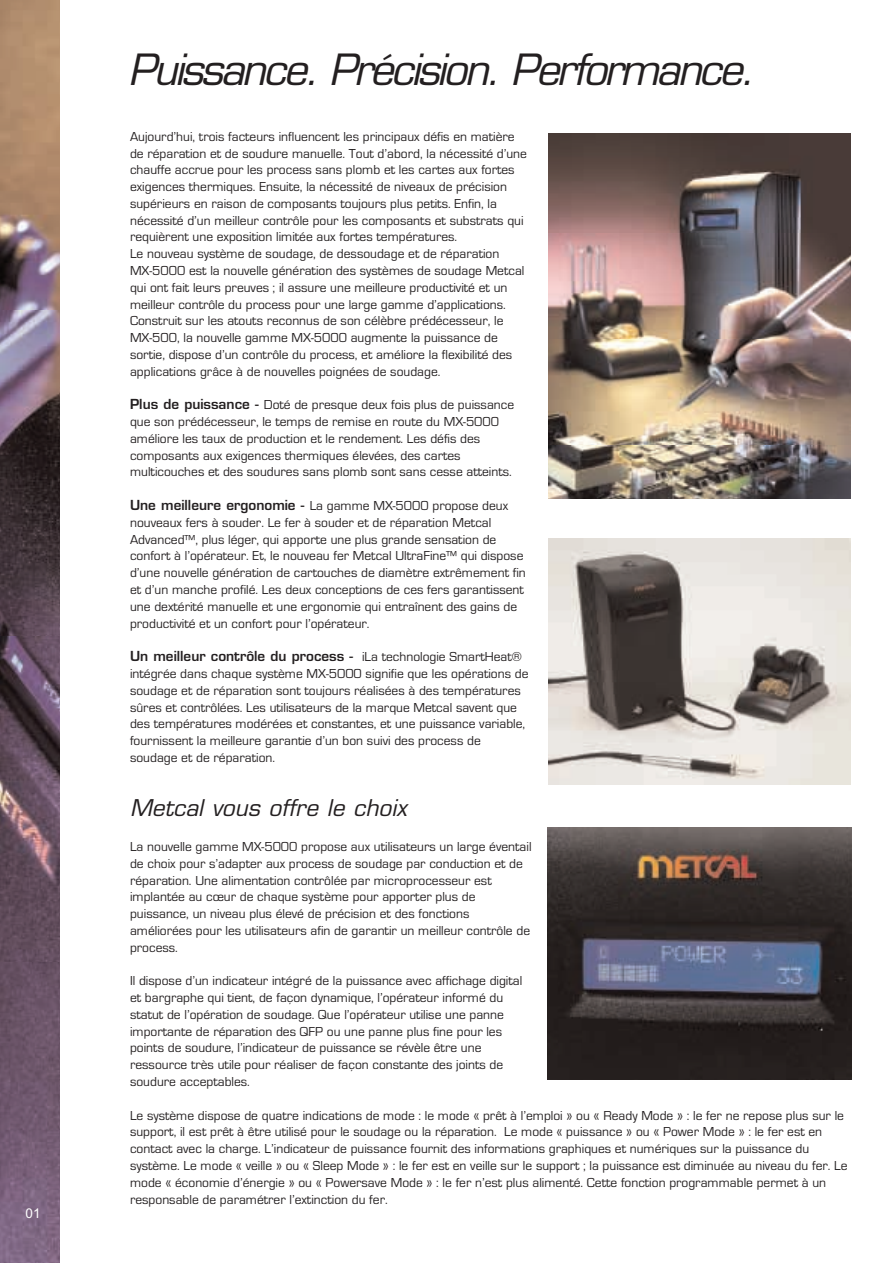
<style>
.page{position:relative;width:893px;height:1263px;background:#fff}
.page>*{position:absolute;margin:0;border:0;box-sizing:border-box;transform-origin:0 0}
.t1{font:italic 42px "Eurostile";letter-spacing:-.065em;color:#231f20}
.t2{font:italic 22.5px "Eurostile";letter-spacing:.005em;color:#231f20}
.t3{font:13.5px/16.8px "Eurostile";color:#231f20}
.t4{font:13.5px "Arial";color:#fff}
.s1{font-weight:600}
</style>
<div class="page">
<img style="left:0;top:0;width:59px;height:1263px">
<img style="left:549px;top:134px;width:301px;height:365px">
<img style="left:548px;top:827px;width:304px;height:252px">
<img style="left:549px;top:539px;width:301px;height:245px">
<p class="t4" style="left:26px;top:1205px;width:17px">01</p>
<h1 class="t1" style="left:128px;top:54px;width:627px">Puissance. Précision. Performance.</h1>
<p class="t3" style="left:130px;top:128px;width:398px">Aujourd’hui, trois facteurs influencent les principaux défis en matière de réparation et de soudure manuelle. Tout d’abord, la nécessité d’une chauffe accrue pour les process sans plomb et les cartes aux fortes exigences thermiques. Ensuite, la nécessité de niveaux de précision supérieurs en raison de composants toujours plus petits. Enfin, la nécessité d’un meilleur contrôle pour les composants et substrats qui requièrent une exposition limitée aux fortes températures.<br>Le nouveau système de soudage, de dessoudage et de réparation MX-5000 est la nouvelle génération des systèmes de soudage Metcal qui ont fait leurs preuves ; il assure une meilleure productivité et un meilleur contrôle du process pour une large gamme d’applications.<br>Construit sur les atouts reconnus de son célèbre prédécesseur, le MX-500, la nouvelle gamme MX-5000 augmente la puissance de sortie, dispose d’un contrôle du process, et améliore la flexibilité des applications grâce à de nouvelles poignées de soudage.</p>
<p class="t3" style="left:130px;top:396px;width:386px"><span class="s1">Plus de puissance -</span> Doté de presque deux fois plus de puissance que son prédécesseur, le temps de remise en route du MX-5000 améliore les taux de production et le rendement. Les défis des composants aux exigences thermiques élevées, des cartes multicouches et des soudures sans plomb sont sans cesse atteints.</p>
<p class="t3" style="left:130px;top:497px;width:397px"><span class="s1">Une meilleure ergonomie -</span> La gamme MX-5000 propose deux nouveaux fers à souder. Le fer à souder et de réparation Metcal Advanced™, plus léger, qui apporte une plus grande sensation de confort à l’opérateur. Et, le nouveau fer Metcal UltraFine™ qui dispose d’une nouvelle génération de cartouches de diamètre extrêmement fin et d’un manche profilé. Les deux conceptions de ces fers garantissent une dextérité manuelle et une ergonomie qui entraînent des gains de productivité et un confort pour l’opérateur.</p>
<p class="t3" style="left:130px;top:648px;width:400px"><span class="s1">Un meilleur contrôle du process -</span> iLa technologie SmartHeat® intégrée dans chaque système MX-5000 signifie que les opérations de soudage et de réparation sont toujours réalisées à des températures sûres et contrôlées. Les utilisateurs de la marque Metcal savent que des températures modérées et constantes, et une puissance variable, fournissent la meilleure garantie d’un bon suivi des process de soudage et de réparation.</p>
<h2 class="t2" style="left:130px;top:799px;width:278px">Metcal vous offre le choix</h2>
<p class="t3" style="left:130px;top:838px;width:403px">La nouvelle gamme MX-5000 propose aux utilisateurs un large éventail de choix pour s’adapter aux process de soudage par conduction et de réparation. Une alimentation contrôlée par microprocesseur est implantée au cœur de chaque système pour apporter plus de puissance, un niveau plus élevé de précision et des fonctions améliorées pour les utilisateurs afin de garantir un meilleur contrôle de process.</p>
<p class="t3" style="left:130px;top:972px;width:394px">Il dispose d’un indicateur intégré de la puissance avec affichage digital et bargraphe qui tient, de façon dynamique, l’opérateur informé du statut de l’opération de soudage. Que l’opérateur utilise une panne importante de réparation des QFP ou une panne plus fine pour les points de soudure, l’indicateur de puissance se révèle être une ressource très utile pour réaliser de façon constante des joints de soudure acceptables.</p>
<p class="t3" style="left:130px;top:1106px;width:719px">Le système dispose de quatre indications de mode : le mode « prêt à l’emploi » ou « Ready Mode » : le fer ne repose plus sur le support, il est prêt à être utilisé pour le soudage ou la réparation. Le mode « puissance » ou « Power Mode » : le fer est en contact avec la charge. L’indicateur de puissance fournit des informations graphiques et numériques sur la puissance du système. Le mode « veille » ou « Sleep Mode » : le fer est en veille sur le support ; la puissance est diminuée au niveau du fer. Le mode « économie d’énergie » ou « Powersave Mode » : le fer n’est plus alimenté. Cette fonction programmable permet à un responsable de paramétrer l’extinction du fer.</p>
</div>
